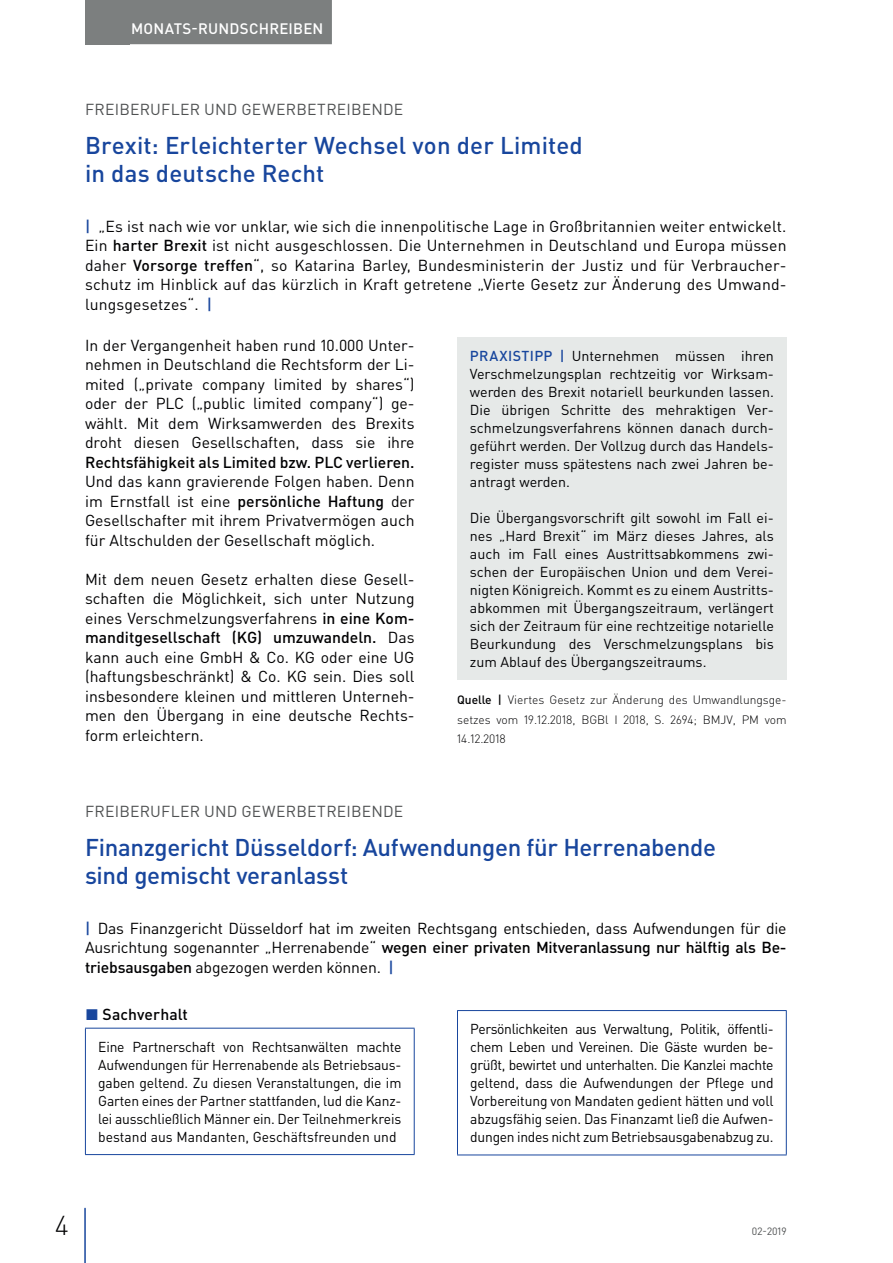
<style>
.page{position:relative;width:893px;height:1263px;background:#fff}
.page>*{position:absolute;margin:0;border:0;box-sizing:border-box;transform-origin:0 0}
.t1{font:300 27px "DIN Pro";color:#000002}
.t2{font:500 24px/28.5px "DIN Pro";letter-spacing:-.005em;color:#18469d}
.t3{font:15.75px/19.5px "DIN Pro";color:#000002;text-align:justify}
.t4{font:15.75px "DIN Pro";letter-spacing:.015em;color:#4f5152}
.t5{font:500 15.75px "DIN Pro";color:#000002}
.t6{font:500 15px "DIN Pro";letter-spacing:.015em;color:#fff}
.t7{font:14.25px/18px "DIN Pro";color:#000002;text-align:justify}
.t8{font:300 12px/19.5px "DIN Pro";color:#000002;text-align:justify}
.t9{font:10.5px "DIN Pro";color:#4f5152}
.s1{font-weight:500;color:#18469d}
.s2{font-weight:500}
.s3{color:#18469d}
</style>
<div class="page">
<div style="left:85px;top:0;width:45px;height:44px;background:#7c7f7f"></div>
<hr style="left:84px;top:1208px;width:2px;height:55px;background:#18469d">
<div style="left:122px;top:0;width:210px;height:44px;background:#7c7f7f"></div>
<div style="left:457px;top:337px;width:330px;height:343px;background:#e6e9e8"></div>
<hr style="left:85px;top:1028px;width:330px;height:1px;background:#18469d">
<hr style="left:85px;top:1028px;width:1px;height:126px;background:#18469d">
<hr style="left:414px;top:1028px;width:1px;height:126px;background:#18469d">
<hr style="left:85px;top:1154px;width:330px;height:1px;background:#18469d">
<hr style="left:457px;top:1010px;width:330px;height:1px;background:#18469d">
<hr style="left:457px;top:1011px;width:1px;height:143px;background:#18469d">
<hr style="left:786px;top:1011px;width:1px;height:143px;background:#18469d">
<hr style="left:457px;top:1154px;width:330px;height:1px;background:#18469d">
<p class="t6" style="left:131px;top:18px;width:194px">MONATS-RUNDSCHREIBEN</p>
<p class="t4" style="left:85px;top:98px;width:320px">FREIBERUFLER UND GEWERBETREIBENDE</p>
<h2 class="t2" style="left:85px;top:130px;width:499px">Brexit: Erleichterter Wechsel von der Limited in das deutsche Recht</h2>
<p class="t3" style="left:85px;top:216px;width:703px"><span class="s1">|</span> „Es ist nach wie vor unklar, wie sich die innenpolitische Lage in Großbritannien weiter entwickelt.<br>Ein <span class="s2">harter Brexit</span> ist nicht ausgeschlossen. Die Unternehmen in Deutschland und Europa müssen daher <span class="s2">Vorsorge treffen</span>“, so Katarina Barley, Bundesministerin der Justiz und für Verbraucher&shy;schutz im Hinblick auf das kürzlich in Kraft getretene „Vierte Gesetz zur Änderung des Umwand&shy;lungsgesetzes“. <span class="s1">|</span></p>
<p class="t3" style="left:85px;top:334px;width:331px">In der Vergangenheit haben rund 10.000 Unter&shy;nehmen in Deutschland die Rechtsform der Li&shy;mited („private company limited by shares“) oder der PLC („public limited company“) ge&shy;wählt. Mit dem Wirksamwerden des Brexits droht diesen Gesellschaften, dass sie ihre</p>
<p class="t5" style="left:85px;top:451px;width:331px">Rechtsfähigkeit als Limited bzw. PLC verlieren.</p>
<p class="t3" style="left:85px;top:471px;width:331px">Und das kann gravierende Folgen haben. Denn im Ernstfall ist eine <span class="s2">persönliche Haftung</span> der Gesellschafter mit ihrem Privatvermögen auch für Altschulden der Gesellschaft möglich.</p>
<p class="t3" style="left:85px;top:568px;width:331px">Mit dem neuen Gesetz erhalten diese Gesell&shy;schaften die Möglichkeit, sich unter Nutzung eines Verschmelzungsverfahrens <span class="s2">in eine Kom&shy;manditgesellschaft (KG) umzuwandeln.</span> Das kann auch eine GmbH &amp; Co. KG oder eine UG (haftungsbeschränkt) &amp; Co. KG sein. Dies soll insbesondere kleinen und mittleren Unterneh&shy;men den Übergang in eine deutsche Rechts&shy;form erleichtern.</p>
<p class="t7" style="left:470px;top:346px;width:306px"><span class="s1">PRAXISTIPP |</span> Unternehmen müssen ihren Verschmelzungsplan rechtzeitig vor Wirksam&shy;werden des Brexit notariell beurkunden lassen.<br>Die übrigen Schritte des mehraktigen Ver&shy;schmelzungsverfahrens können danach durch&shy;geführt werden. Der Vollzug durch das Handels&shy;register muss spätestens nach zwei Jahren be&shy;antragt werden.</p>
<p class="t7" style="left:470px;top:508px;width:306px">Die Übergangsvorschrift gilt sowohl im Fall ei&shy;nes „Hard Brexit“ im März dieses Jahres, als auch im Fall eines Austrittsabkommens zwi&shy;schen der Europäischen Union und dem Verei&shy;nigten Königreich. Kommt es zu einem Austritts&shy;abkommen mit Übergangszeitraum, verlängert sich der Zeitraum für eine rechtzeitige notarielle Beurkundung des Verschmelzungsplans bis zum Ablauf des Übergangszeitraums.</p>
<p class="t8" style="left:457px;top:690px;width:331px"><span class="s2">Quelle |</span> Viertes Gesetz zur Änderung des Umwandlungsge&shy;setzes vom 19.12.2018, BGBl I 2018, S. 2694; BMJV, PM vom 14.12.2018</p>
<p class="t4" style="left:85px;top:800px;width:320px">FREIBERUFLER UND GEWERBETREIBENDE</p>
<h2 class="t2" style="left:85px;top:832px;width:632px">Finanzgericht Düsseldorf: Aufwendungen für Herrenabende sind gemischt veranlasst</h2>
<p class="t3" style="left:85px;top:918px;width:703px"><span class="s1">|</span> Das Finanzgericht Düsseldorf hat im zweiten Rechtsgang entschieden, dass Aufwendungen für die Ausrichtung sogenannter „Herrenabende“ <span class="s2">wegen einer privaten Mitveranlassung nur hälftig als Be&shy;triebsausgaben</span> abgezogen werden können. <span class="s1">|</span></p>
<p class="t5" style="left:85px;top:1003px;width:104px"><span class="s3">◼</span> Sachverhalt</p>
<p class="t7" style="left:98px;top:1037px;width:305px">Eine Partnerschaft von Rechtsanwälten machte Aufwendungen für Herrenabende als Betriebsaus&shy;gaben geltend. Zu diesen Veranstaltungen, die im Garten eines der Partner stattfanden, lud die Kanz&shy;lei ausschließlich Männer ein. Der Teilnehmerkreis bestand aus Mandanten, Geschäftsfreunden und</p>
<p class="t7" style="left:470px;top:1019px;width:305px">Persönlichkeiten aus Verwaltung, Politik, öffentli&shy;chem Leben und Vereinen. Die Gäste wurden be&shy;grüßt, bewirtet und unterhalten. Die Kanzlei machte geltend, dass die Aufwendungen der Pflege und Vorbereitung von Mandaten gedient hätten und voll abzugsfähig seien. Das Finanzamt ließ die Aufwen&shy;dungen indes nicht zum Betriebsausgabenabzug zu.</p>
<h1 class="t1" style="left:55px;top:1207px;width:15px">4</h1>
<p class="t9" style="left:752px;top:1224px;width:36px">02-2019</p>
</div>
